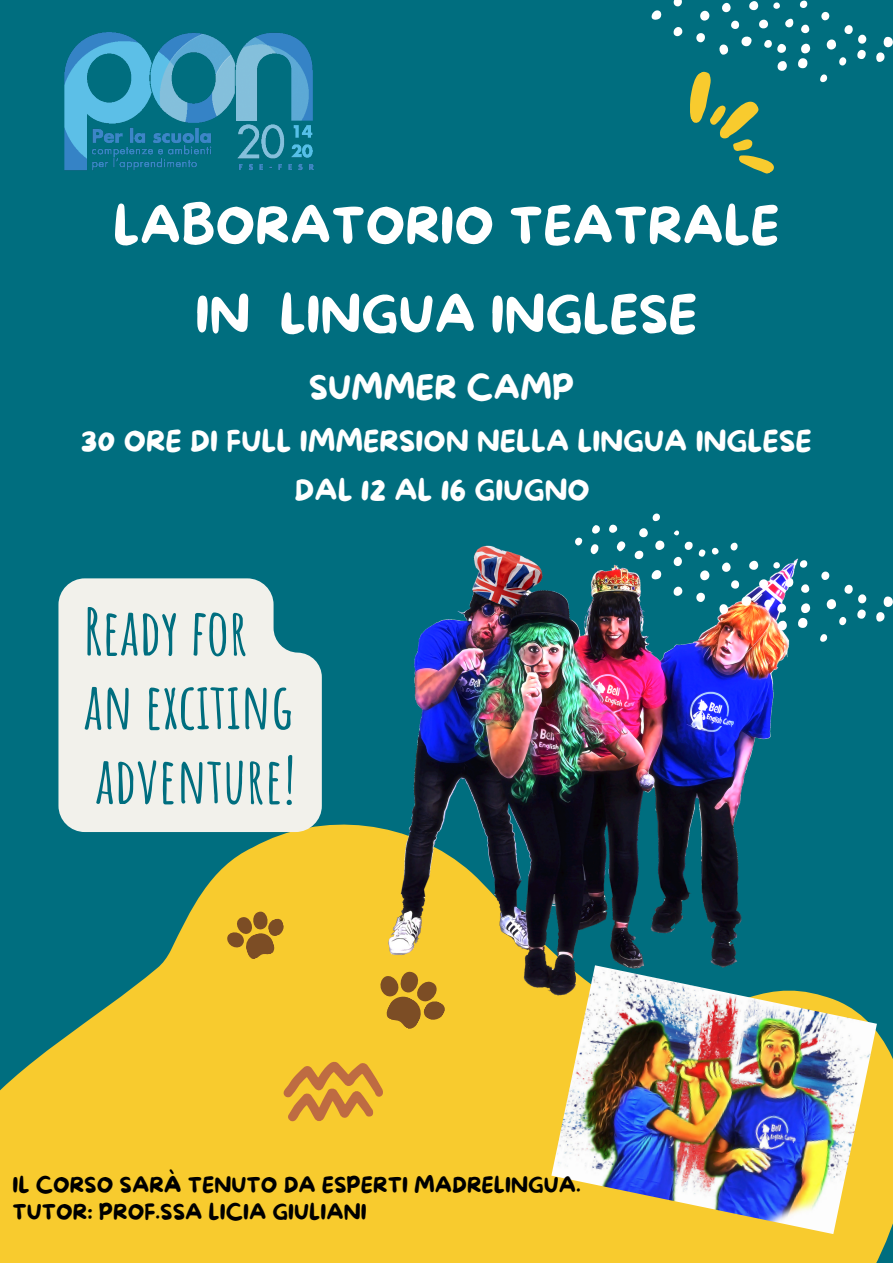
<style>
.page{position:relative;width:893px;height:1264px;background:#fff}
.page>*{position:absolute;margin:0;border:0;box-sizing:border-box;transform-origin:0 0}
.t1{font:700 63.3px/74.2px "Amatic SC";color:#006e7f}
.t2{font:51.15px/88.8px "More Sugar";color:#fff;text-align:center}
.t3{font:33.15px "More Sugar";color:#fff}
.t4{font:28.65px/49.5px "More Sugar";color:#fff;text-align:center}
.t5{font:21.45px/27px "More Sugar";color:#000}
</style>
<div class="page">
<div style="left:0;top:0;width:892px;height:1262px;background:#006e7f"></div>
<svg style="left:0;top:824px;width:892px;height:438px;fill:#f8cb2e"></svg>
<img style="left:383px;top:545px;width:419px;height:454px">
<img style="left:64px;top:32px;width:250px;height:139px">
<svg style="left:651px;top:10px;width:11px;height:10px"></svg>
<svg style="left:821px;top:11px;width:71px;height:55px"></svg>
<svg style="left:820px;top:74px;width:8px;height:9px"></svg>
<svg style="left:673px;top:0;width:138px;height:174px"></svg>
<img style="left:551px;top:965px;width:325px;height:268px">
<svg style="left:821px;top:571px;width:71px;height:55px"></svg>
<svg style="left:573px;top:525px;width:28px;height:30px"></svg>
<svg style="left:820px;top:634px;width:8px;height:8px"></svg>
<img style="left:607px;top:513px;width:204px;height:119px">
<svg style="left:223px;top:906px;width:63px;height:54px;background:#c7992a"></svg>
<svg style="left:372px;top:965px;width:75px;height:66px;background:#c89a2a"></svg>
<svg style="left:58px;top:578px;width:264px;height:254px;background:#e0e7e2"></svg>
<svg style="left:283px;top:1061px;width:100px;height:61px;background:#dfa236"></svg>
<h2 class="t2" style="left:113px;top:184px;width:668px">LABORATORIO TEATRALE<br>IN LINGUA INGLESE</h2>
<h3 class="t3" style="left:309px;top:369px;width:267px">SUMMER CAMP</h3>
<h3 class="t4" style="left:81px;top:418px;width:732px">30 ORE DI FULL IMMERSION NELLA LINGUA INGLESE<br>DAL 12 AL 16 GIUGNO</h3>
<h1 class="t1" style="left:84px;top:593px;width:213px">Ready for an exciting adventure!</h1>
<p class="t5" style="left:12px;top:1172px;width:570px">IL CORSO SARÀ TENUTO DA ESPERTI MADRELINGUA.<br>TUTOR: PROF.SSA LICIA GIULIANI</p>
</div>
